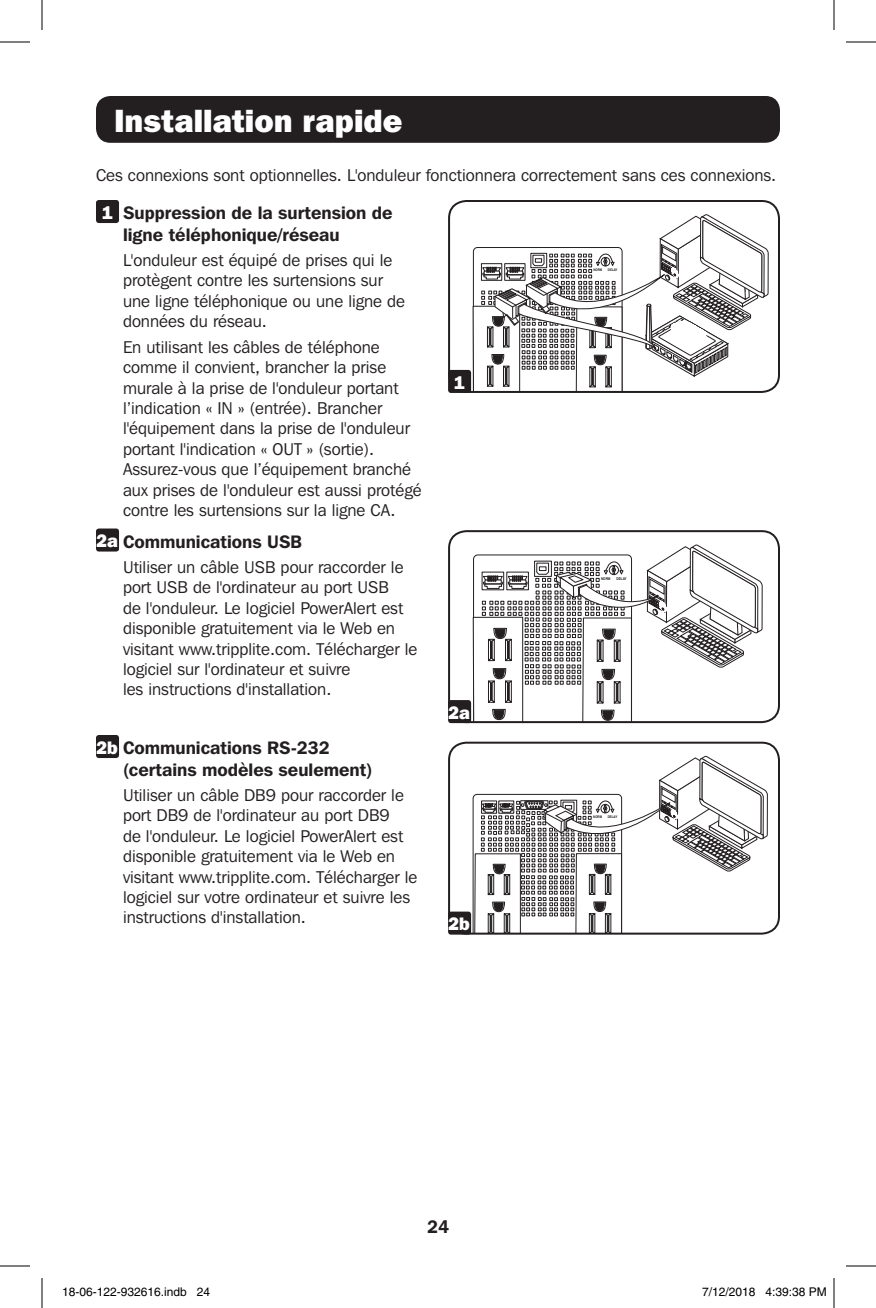
<style>
.page{position:relative;width:876px;height:1308px;background:#fff}
.page>*{position:absolute;margin:0;border:0;box-sizing:border-box;transform-origin:0 0}
.t1{font:800 32px "Franklin Gothic IT Cby BT";color:#fff}
.t2{font:600 18px/21.6px "Franklin Gothic IT Cby BT";color:#231f20}
.t3{font:800 18px "Franklin Gothic IT Cby BT";color:#fff}
.t4{font:17px/20.4px "Franklin Gothic IT Cby BT";color:#231f20}
.t5{font:12px "Helvetica";color:#000}
.t6{font:700 condensed 3.8px "Helvetica";color:#231f20}
.t7{font:700 condensed 3.6px "Helvetica";color:#231f20}
.s1{font-weight:800;color:#fff}
</style>
<div class="page">
<div style="left:96px;top:96px;width:684px;height:47px;background:#231f20;border-radius:14px"></div>
<svg style="left:473px;top:214px;width:296px;height:176px"></svg>
<div style="left:448px;top:200px;width:332px;height:193px;border:2px solid #231f20;border-radius:17px"></div>
<svg style="left:472px;top:544px;width:291px;height:176px"></svg>
<div style="left:448px;top:530px;width:332px;height:193px;border:2px solid #231f20;border-radius:17px"></div>
<div style="left:448px;top:370px;width:23px;height:23px;background:#231f20;border-radius:3px"></div>
<div style="left:448px;top:700px;width:23px;height:23px;background:#231f20;border-radius:3px"></div>
<div style="left:96px;top:200px;width:23px;height:23px;background:#231f20;border-radius:3px"></div>
<div style="left:96px;top:529px;width:23px;height:23px;background:#231f20;border-radius:3px"></div>
<div style="left:96px;top:735px;width:23px;height:23px;background:#231f20;border-radius:3px"></div>
<svg style="left:472px;top:755px;width:296px;height:177px"></svg>
<div style="left:448px;top:742px;width:332px;height:193px;border:2px solid #231f20;border-radius:17px"></div>
<div style="left:448px;top:912px;width:23px;height:23px;background:#231f20;border-radius:3px"></div>
<hr style="left:0;top:42px;width:30px;height:1px;background:#000">
<hr style="left:846px;top:42px;width:30px;height:1px;background:#000">
<hr style="left:0;top:1266px;width:30px;height:1px;background:#000">
<hr style="left:846px;top:1266px;width:30px;height:1px;background:#000">
<hr style="left:42px;top:0;width:1px;height:30px;background:#000">
<hr style="left:42px;top:1278px;width:1px;height:30px;background:#000">
<hr style="left:834px;top:0;width:1px;height:30px;background:#000">
<hr style="left:834px;top:1278px;width:1px;height:30px;background:#000">
<p class="t1" style="left:114px;top:101px;width:290px">Installation rapide</p>
<p class="t4" style="left:96px;top:165px;width:682px">Ces connexions sont optionnelles. L'onduleur fonctionnera correctement sans ces connexions.</p>
<p class="t3" style="left:101px;top:201px;width:13px">1</p>
<p class="t2" style="left:123px;top:202px;width:271px">Suppression de la surtension de ligne téléphonique/réseau</p>
<p class="t4" style="left:123px;top:250px;width:284px">L'onduleur est équipé de prises qui le protègent contre les surtensions sur une ligne téléphonique ou une ligne de données du réseau.</p>
<p class="t4" style="left:123px;top:336px;width:300px">En utilisant les câbles de téléphone comme il convient, brancher la prise murale à la prise de l'onduleur portant l’indication « IN » (entrée). Brancher l'équipement dans la prise de l'onduleur portant l'indication « OUT » (sortie).<br>Assurez-vous que l’équipement branché aux prises de l'onduleur est aussi protégé contre les surtensions sur la ligne CA.</p>
<p class="t2" style="left:96px;top:530px;width:208px"><span class="s1">2a</span> Communications USB</p>
<p class="t4" style="left:123px;top:557px;width:296px">Utiliser un câble USB pour raccorder le port USB de l'ordinateur au port USB<br>de l'onduleur. Le logiciel PowerAlert est disponible gratuitement via le Web en visitant www.tripplite.com. Télécharger le logiciel sur l'ordinateur et suivre<br>les instructions d'installation.</p>
<p class="t7" style="left:593px;top:267px;width:10px">NORM</p>
<p class="t7" style="left:608px;top:267px;width:11px">DELAY</p>
<p class="t3" style="left:454px;top:371px;width:13px">1</p>
<p class="t6" style="left:601px;top:576px;width:11px">NORM</p>
<p class="t6" style="left:617px;top:576px;width:12px">DELAY</p>
<p class="t2" style="left:96px;top:737px;width:235px"><span class="s1">2b</span> Communications RS-232</p>
<p class="t2" style="left:123px;top:758px;width:251px">(certains modèles seulement)</p>
<p class="t4" style="left:123px;top:785px;width:296px">Utiliser un câble DB9 pour raccorder le port DB9 de l'ordinateur au port DB9<br>de l'onduleur. Le logiciel PowerAlert est disponible gratuitement via le Web en visitant www.tripplite.com. Télécharger le logiciel sur votre ordinateur et suivre les instructions d'installation.</p>
<p class="t3" style="left:448px;top:701px;width:23px">2a</p>
<p class="t3" style="left:448px;top:913px;width:23px">2b</p>
<p class="t2" style="left:427px;top:1215px;width:23px">24</p>
<p class="t7" style="left:593px;top:814px;width:10px">NORM</p>
<p class="t7" style="left:608px;top:814px;width:11px">DELAY</p>
<p class="t5" style="left:62px;top:1285px;width:150px">18-06-122-932616.indb 24</p>
<p class="t5" style="left:702px;top:1285px;width:126px">7/12/2018 4:39:38 PM</p>
</div>
